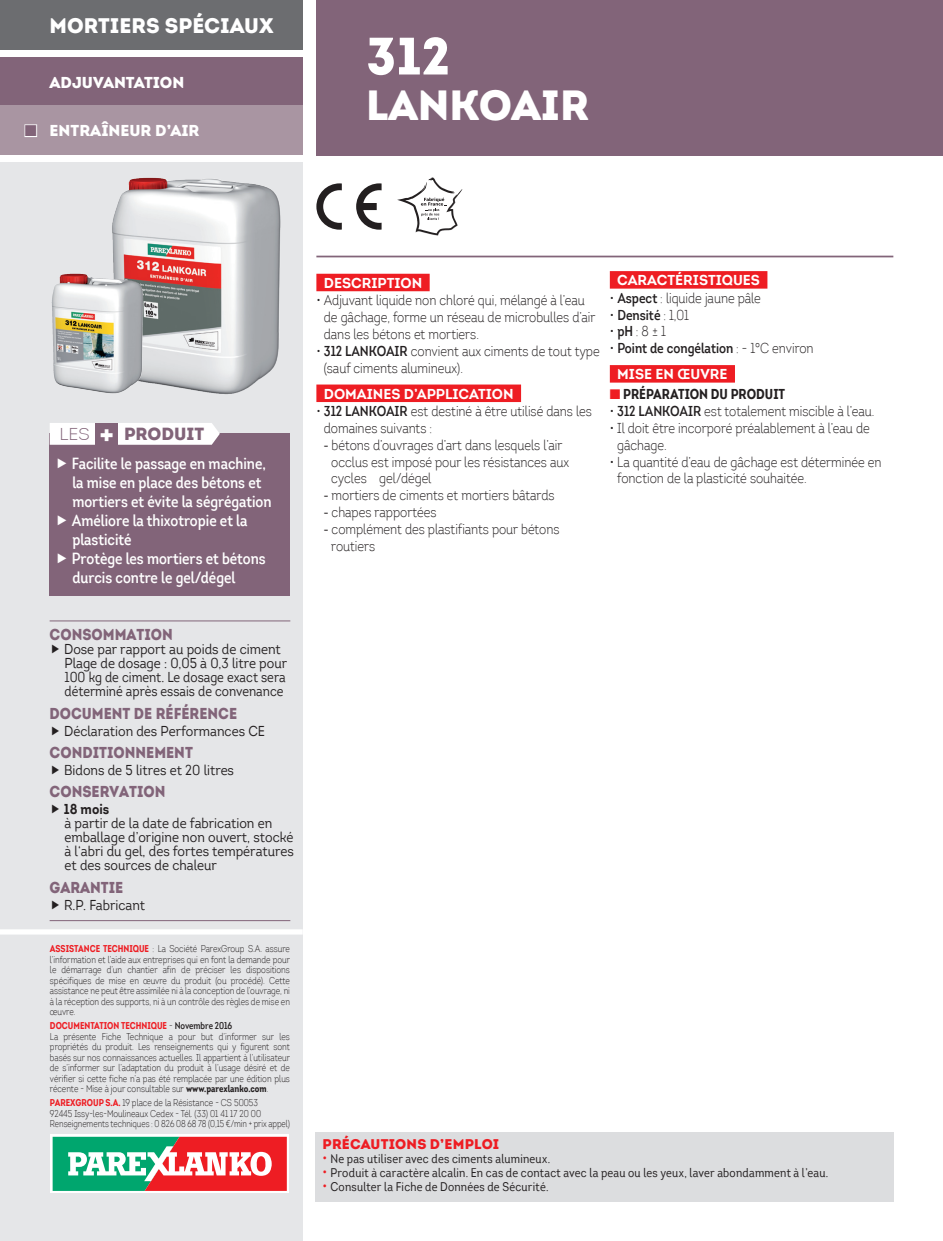
<style>
.page{position:relative;width:943px;height:1241px;background:#fff}
.page>*{position:absolute;margin:0;border:0;box-sizing:border-box;transform-origin:0 0}
.t1{font:900 52.5px "Intro";color:#fff}
.t2{font:900 42px "Intro";color:#fff}
.t3{font:900 21px "Intro";color:#fff}
.t4{font:900 17.5px "Intro";color:#826479}
.t5{font:600 15.75px/18.9px "Intro Cond";color:#fff}
.t6{font:900 15.75px "Intro";color:#826479;scale:.9 1}
.t7{font:900 15.75px "Intro";color:#fff}
.t8{font:300 14px/16.8px "Intro Cond";color:#231f20}
.t9{font:14px/14px "Intro";color:#231f20;scale:.9 1}
.t10{font:700 14px "Intro";color:#fff}
.t11{font:600 14px "Intro Cond";color:#231f20}
.t12{font:700 14px "Intro Cond";color:#231f20}
.t13{font:900 14px "Intro";letter-spacing:.015em;color:#ee1d23}
.t14{font:700 14px "Intro";color:#231f20;scale:.9 1}
.t15{font:12.25px "Intro Cond";letter-spacing:.02em;color:#231f20}
.t16{font:300 9.62px/10.5px "Intro Cond";color:#231f20;scale:.96 1}
.s1{color:#826479}
.s2{font-weight:300}
.s3{font-weight:700;font-size:31.5px;color:#fff}
.s4{font-weight:700;color:#ee1d23}
.s5{font-weight:600}
.s6{font-weight:700}
.s7{font-family:"Frutiger"}
.s8{color:#ee1d23}
.s9{font-size:14px;color:#ee1d23}
</style>
<div class="page">
<div style="left:0;top:0;width:303px;height:50px;background:#6c6d70"></div>
<div style="left:0;top:57px;width:303px;height:50px;background:#826479"></div>
<div style="left:316px;top:0;width:627px;height:156px;background:#826479"></div>
<div style="left:0;top:163px;width:303px;height:1077px;background:#e5e6e8"></div>
<hr style="left:316px;top:255px;width:577px;height:2px;background:#826479">
<div style="left:0;top:929px;width:303px;height:5px;background:#fff"></div>
<svg style="left:50px;top:1134px;width:239px;height:58px"></svg>
<svg style="left:53px;top:1136px;width:234px;height:54px;background:#a08776"></svg>
<img style="left:112px;top:178px;width:137px;height:216px">
<img style="left:52px;top:274px;width:79px;height:119px">
<div style="left:0;top:105px;width:303px;height:50px;background:#a995a2"></div>
<div style="left:24px;top:124px;width:13px;height:13px;border:2px solid #fff"></div>
<div style="left:50px;top:433px;width:240px;height:162px;background:#826479"></div>
<div style="left:50px;top:423px;width:170px;height:21px;background:#fff"></div>
<div style="left:100px;top:425px;width:19px;height:16px;background:#fff"></div>
<div style="left:95px;top:423px;width:23px;height:23px;background:#826479"></div>
<hr style="left:50px;top:620px;width:240px;height:1px;background:#826479">
<hr style="left:50px;top:920px;width:240px;height:1px;background:#826479">
<div style="left:315px;top:1132px;width:578px;height:69px;background:#dcdddf"></div>
<div style="left:316px;top:274px;width:113px;height:17px;background:#ee1d23"></div>
<div style="left:316px;top:384px;width:205px;height:18px;background:#ee1d23"></div>
<div style="left:610px;top:271px;width:157px;height:17px;background:#ee1d23"></div>
<div style="left:610px;top:365px;width:125px;height:17px;background:#ee1d23"></div>
<svg style="left:397px;top:177px;width:65px;height:58px"></svg>
<svg style="left:316px;top:183px;width:26px;height:47px"></svg>
<svg style="left:356px;top:183px;width:25px;height:47px"></svg>
<h3 class="t3" style="left:50px;top:11px;width:225px">MORTIERS SPÉCIAUX</h3>
<h3 class="t7" style="left:50px;top:72px;width:136px">ADJUVANTATION</h3>
<h3 class="t7" style="left:25px;top:120px;width:157px"><span class="s1">■</span> ENTRAÎNEUR D’AIR</h3>
<h1 class="t1" style="left:366px;top:21px;width:86px">312</h1>
<h2 class="t2" style="left:366px;top:78px;width:225px">LANKOAIR</h2>
<h3 class="t4" style="left:60px;top:422px;width:146px"><span class="s2">les</span> <span class="s3">+</span> PRODUIT</h3>
<h3 class="t5" style="left:72px;top:454px;width:201px">Facilite le passage en machine, la mise en place des bétons et mortiers et évite la ségrégation<br>Améliore la thixotropie et la plasticité<br>Protège les mortiers et bétons durcis contre le gel/dégel</h3>
<h3 class="t6" style="left:50px;top:624px;width:117px">CON SOMMATION</h3>
<h3 class="t9" style="left:64px;top:642px;width:249px">Dose par rapport au poids de ciment Plage de dosage : 0,05 à 0,3 litre pour 100 kg de ciment. Le dosage exact sera déterminé après essais de convenance</h3>
<h3 class="t6" style="left:50px;top:702px;width:210px">DOCUMENT DE RÉFÉRENCE</h3>
<h3 class="t9" style="left:64px;top:723px;width:225px">Déclaration des Performances CE</h3>
<h3 class="t6" style="left:50px;top:742px;width:76px">CON DITIONN</h3>
<h3 class="t6" style="left:146px;top:742px;width:53px">EMENT</h3>
<h3 class="t9" style="left:64px;top:763px;width:190px">Bidons de 5 litres et 20 litres</h3>
<h3 class="t6" style="left:50px;top:781px;width:108px">CON SERVATION</h3>
<h3 class="t14" style="left:64px;top:800px;width:52px">18 MOIS</h3>
<h3 class="t9" style="left:64px;top:816px;width:256px">à partir de la date de fabrication en emballage d’origine non ouvert, stocké à l‘abri du gel, des fortes températures et des sources de chaleur</h3>
<h3 class="t6" style="left:50px;top:876px;width:25px">GARAN</h3>
<h3 class="t6" style="left:101px;top:876px;width:26px">TIE</h3>
<h3 class="t9" style="left:64px;top:897px;width:92px">R.P. Fabricant</h3>
<p class="t16" style="left:50px;top:943px;width:252px;text-align:justify"><span class="s4">ASSISTANCE TECHNIQUE</span> : La Société ParexGroup S.A. assure l’information et l’aide aux entreprises qui en font la demande pour le démarrage d’un chantier afin de préciser les dispositions spécifiques de mise en œuvre du produit (ou procédé). Cette assistance ne peut être assimilée ni à la conception de l’ouvrage, ni à la réception des supports, ni à un contrôle des règles de mise en œuvre.</p>
<p class="t16" style="left:50px;top:1020px;width:252px"><span class="s4">DOCUMENTATION TECHNIQUE</span> - <span class="s5">Novembre 2016<br></span>La présente Fiche Technique a pour but d’informer sur les propriétés du produit. Les renseignements qui y figurent sont basés sur nos connaissances actuelles. Il appartient à l’utilisateur de s’informer sur l’adaptation du produit à l’usage désiré et de vérifier si cette fiche n’a pas été remplacée par une édition plus récente - Mise à jour consultable sur <span class="s6">www.parexlanko.com</span>.</p>
<p class="t16" style="left:50px;top:1097px;width:251px"><span class="s4">PAREXGROUP S.A.</span> 19 place de la Résistance - CS 50053<br>92445 Issy-les-Moulineaux Cedex - Tél. (33) 01 41 17 20 00<br>Renseignements techniques : 0 826 08 68 78 (0,15 €/min + prix appel)</p>
<h3 class="t10" style="left:324px;top:274px;width:100px">DESCRIPTION</h3>
<h3 class="t8" style="left:324px;top:292px;width:273px;text-indent:-7px">• Adjuvant liquide non chloré qui, mélangé à l’eau de gâchage, forme un réseau de microbulles d’air dans les bétons et mortiers.</h3>
<h3 class="t8" style="left:324px;top:342px;width:277px;text-indent:-7px">• <span class="s5">312 LANKOAIR</span> convient aux ciments de tout type (sauf ciments alumineux).</h3>
<h3 class="t10" style="left:324px;top:384px;width:191px">DOMAINES D’APPLICATION</h3>
<h3 class="t8" style="left:324px;top:403px;width:270px;text-indent:-7px">• <span class="s5">312 LANKOAIR</span> est destiné à être utilisé dans les domaines suivants :</h3>
<h3 class="t8" style="left:331px;top:436px;width:239px;text-indent:-7px"><span class="s7">-</span> bétons d’ouvrages d’art dans lesquels l’air occlus est imposé pour les résistances aux cycles gel/dégel</h3>
<h3 class="t8" style="left:324px;top:487px;width:232px"><span class="s7">-</span> mortiers de ciments et mortiers bâtards</h3>
<h3 class="t8" style="left:324px;top:503px;width:114px"><span class="s7">-</span> chapes rapportées</h3>
<h3 class="t8" style="left:331px;top:520px;width:230px;text-indent:-7px"><span class="s7">-</span> complément des plastifiants pour bétons routiers</h3>
<h3 class="t10" style="left:617px;top:271px;width:11px">CARACT</h3>
<h3 class="t10" style="left:675px;top:271px;width:17px">ÉRISTI</h3>
<h3 class="t10" style="left:721px;top:271px;width:30px">QUES</h3>
<h3 class="t8" style="left:610px;top:289px;width:153px">• <span class="s5">Aspect</span> : liquide jaune pâle</h3>
<h3 class="t11" style="left:610px;top:306px;width:81px"><span class="s2">•</span> Densité <span class="s2">: 1,01</span></h3>
<h3 class="t8" style="left:610px;top:323px;width:58px">•<span class="s5">pH</span> :8±1</h3>
<h3 class="t11" style="left:610px;top:339px;width:205px"><span class="s2">•</span> Point de congélation <span class="s2">: - 1°C environ</span></h3>
<h3 class="t10" style="left:617px;top:365px;width:20px">MISE</h3>
<h3 class="t10" style="left:655px;top:365px;width:64px">EN ŒUVRE</h3>
<h3 class="t12" style="left:610px;top:385px;width:177px"><span class="s8">■</span> préparation du produit</h3>
<h3 class="t8" style="left:610px;top:402px;width:266px">• <span class="s5">312 LANKOAIR</span> est totalement miscible à l’eau.</h3>
<h3 class="t8" style="left:617px;top:419px;width:254px;text-indent:-7px">• Il doit être incorporé préalablement à l’eau de gâchage.</h3>
<h3 class="t8" style="left:617px;top:453px;width:266px;text-indent:-7px">• La quantité d’eau de gâchage est déterminée en fonction de la plasticité souhaitée.</h3>
<h3 class="t13" style="left:322px;top:1134px;width:10px">PRÉ</h3>
<h3 class="t13" style="left:350px;top:1134px;width:49px">CAUTION</h3>
<h3 class="t13" style="left:417px;top:1134px;width:57px">S D’EMPLOI</h3>
<p class="t15" style="left:322px;top:1151px;width:229px"><span class="s9">•</span> Ne pas utiliser avec des ciments alumineux.</p>
<p class="t15" style="left:322px;top:1165px;width:507px"><span class="s9">•</span> Produit à caractère alcalin. En cas de contact avec la peau ou les yeux, laver abondamment à l’eau.</p>
<p class="t15" style="left:322px;top:1179px;width:227px"><span class="s9">•</span> Consulter la Fiche de Données de Sécurité.</p>
</div>
